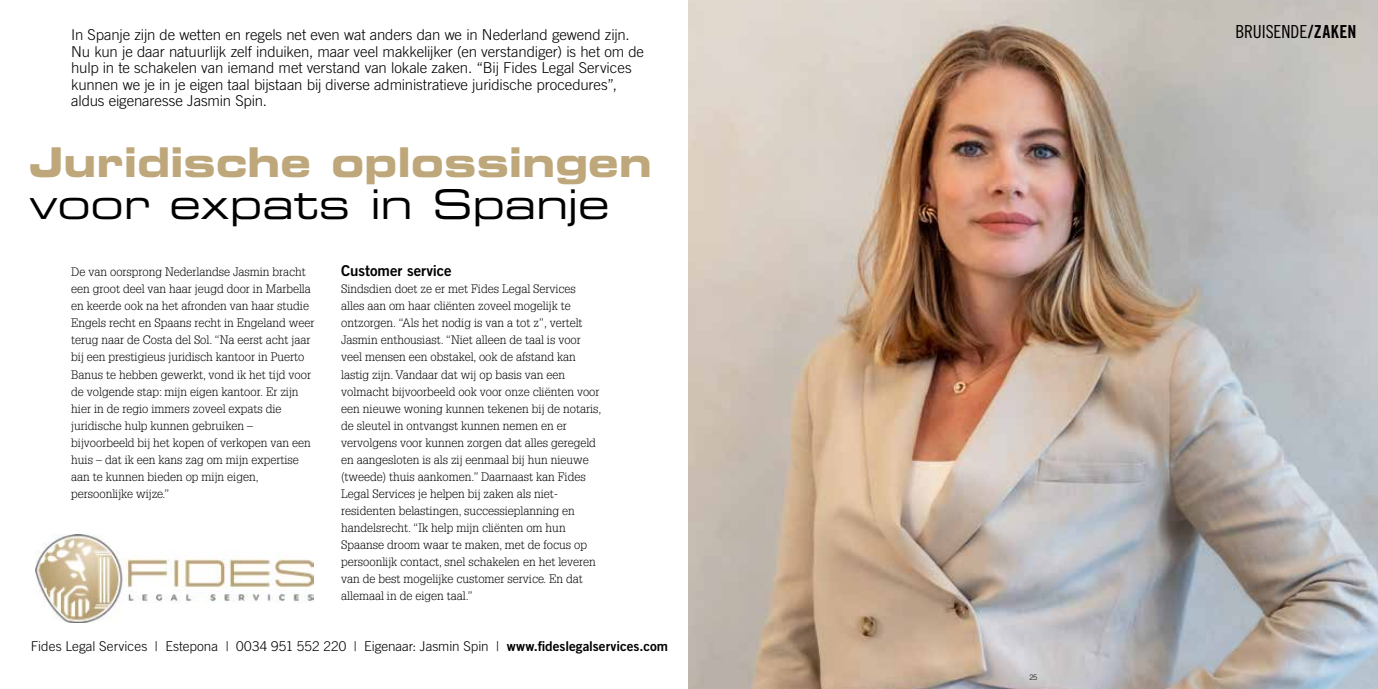
<style>
.page{position:relative;width:1378px;height:689px;background:#fff}
.page>*{position:absolute;margin:0;border:0;box-sizing:border-box;transform-origin:0 0}
.t1{font:40.95px "Eurostile LT Bold Extended Two";letter-spacing:-.01em;color:#bea77b}
.t2{font:40.95px "Eurostile LT Extended Two";letter-spacing:-.005em;color:#000}
.t3{font:18px "Trade Gothic LT Std Cn 18";letter-spacing:-.005em;color:#000}
.t4{font:300 15px/16.5px "Trade Gothic LT Std";letter-spacing:-.01em;color:#000}
.t5{font:15px "Trade Gothic LT Std Bd 2";letter-spacing:-.005em;color:#000}
.t6{font:300 13.5px "Trade Gothic LT Std";color:#000}
.t7{font:300 12px/17px "Glypha LT Std";color:#000}
.t8{font:300 7.5px "Trade Gothic LT Std";color:#000}
.s1{font-family:"Trade Gothic LT Std Bd 2";font-weight:400}
.s2{font-family:"Trade Gothic LT Std Bd Cn 20"}
</style>
<div class="page">
<img style="left:35px;top:535px;width:279px;height:87px">
<img style="left:689px;top:0;width:689px;height:689px">
<p class="t4" style="left:71px;top:26px;width:574px">In Spanje zijn de wetten en regels net even wat anders dan we in Nederland gewend zijn.<br>Nu kun je daar natuurlijk zelf induiken, maar veel makkelijker (en verstandiger) is het om de hulp in te schakelen van iemand met verstand van lokale zaken. “Bij Fides Legal Services kunnen we je in je eigen taal bijstaan bij diverse administratieve juridische procedures”, aldus eigenaresse Jasmin Spin.</p>
<h1 class="t1" style="left:30px;top:133px;width:624px">Juridische oplossingen</h1>
<h1 class="t2" style="left:30px;top:176px;width:581px">voor expats in Spanje</h1>
<p class="t7" style="left:71px;top:264px;width:245px">De van oorsprong Nederlandse Jasmin bracht een groot deel van haar jeugd door in Marbella en keerde ook na het afronden van haar studie Engels recht en Spaans recht in Engeland weer terug naar de Costa del Sol. “Na eerst acht jaar bij een prestigieus juridisch kantoor in Puerto Banus te hebben gewerkt, vond ik het tijd voor de volgende stap: mijn eigen kantoor. Er zijn hier in de regio immers zoveel expats die juridische hulp kunnen gebruiken – bijvoorbeeld bij het kopen of verkopen van een huis – dat ik een kans zag om mijn expertise aan te kunnen bieden op mijn eigen, persoonlijke wijze.”</p>
<p class="t5" style="left:341px;top:262px;width:112px">Customer service</p>
<p class="t7" style="left:341px;top:281px;width:262px">Sindsdien doet ze er met Fides Legal Services alles aan om haar cliënten zoveel mogelijk te ontzorgen. “Als het nodig is van a tot z”, vertelt Jasmin enthousiast. “Niet alleen de taal is voor veel mensen een obstakel, ook de afstand kan lastig zijn. Vandaar dat wij op basis van een volmacht bijvoorbeeld ook voor onze cliënten voor een nieuwe woning kunnen tekenen bij de notaris, de sleutel in ontvangst kunnen nemen en er vervolgens voor kunnen zorgen dat alles geregeld en aangesloten is als zij eenmaal bij hun nieuwe (tweede) thuis aankomen.” Daarnaast kan Fides Legal Services je helpen bij zaken als niet&shy;residenten belastingen, successieplanning en handelsrecht. “Ik help mijn cliënten om hun Spaanse droom waar te maken, met de focus op persoonlijk contact, snel schakelen en het leveren van de best mogelijke customer service. En dat allemaal in de eigen taal.”</p>
<p class="t6" style="left:31px;top:638px;width:639px">Fides Legal Services | Estepona | 0034 951 552 220 | Eigenaar: Jasmin Spin | <span class="s1">www.fideslegalservices.com</span></p>
<h2 class="t3" style="left:1235px;top:21px;width:123px">BRUISENDE<span class="s2">/ZAKEN</span></h2>
<p class="t8" style="left:1029px;top:672px;width:9px">25</p>
</div>
